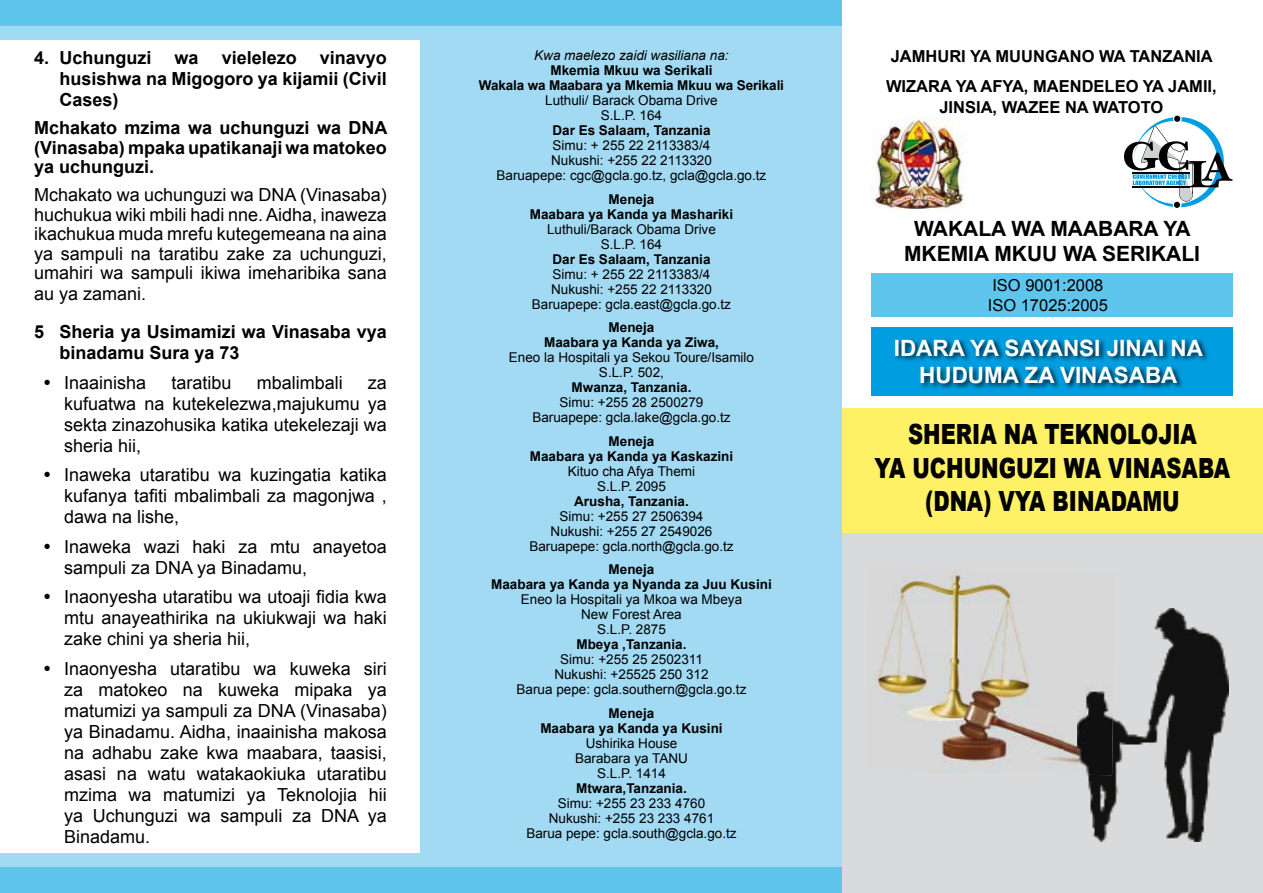
<style>
.page{position:relative;width:1263px;height:893px;background:#fff}
.page>*{position:absolute;margin:0;border:0;box-sizing:border-box;transform-origin:0 0}
.t1{font:900 27.75px/33.5px "Arial";color:#000;text-align:center;scale:.75 1}
.t2{font:700 22.5px/27px "Arial";color:#fff;text-align:center}
.t3{font:700 21px/25.2px "Arial";color:#000;text-align:center}
.t4{font:18px/21px "Arial";color:#000;text-align:justify}
.t5{font:700 18px/21px "Arial";color:#000;text-align:justify}
.t6{font:700 16.5px/30px "Arial";color:#000}
.t7{font:16.5px/19.8px "Arial";color:#000}
.t8{font:700 16.5px "Arial";color:#000}
.t9{font:13.5px/15px "Arial";color:#000;text-align:center}
.t10{font:700 13.5px/15px "Arial";color:#000;text-align:center}
.t11{font:italic 13.5px "Arial";color:#000}
</style>
<div class="page">
<div style="left:421px;top:0;width:421px;height:893px;background:#a2daf4"></div>
<div style="left:0;top:0;width:1263px;height:39px;background:#a2daf4"></div>
<div style="left:0;top:854px;width:1263px;height:39px;background:#a2daf4"></div>
<div style="left:0;top:0;width:1263px;height:26px;background:#5ec5ed"></div>
<div style="left:0;top:867px;width:1263px;height:26px;background:#5ec5ed"></div>
<div style="left:842px;top:0;width:421px;height:893px;background:#fff"></div>
<div style="left:842px;top:408px;width:421px;height:479px;background:#fff165"></div>
<div style="left:842px;top:534px;width:421px;height:359px;background:#d9dadb"></div>
<img style="left:867px;top:570px;width:171px;height:151px">
<img style="left:1064px;top:741px;width:13px;height:23px">
<img style="left:932px;top:721px;width:132px;height:52px">
<img style="left:1086px;top:608px;width:143px;height:234px">
<img style="left:1077px;top:608px;width:37px;height:167px">
<svg style="left:1124px;top:116px;width:108px;height:92px"></svg>
<hr style="left:1132px;top:172px;width:58px;height:1px;background:#000">
<hr style="left:1132px;top:186px;width:58px;height:1px;background:#000">
<img style="left:872px;top:118px;width:93px;height:92px">
<div style="left:872px;top:327px;width:361px;height:69px;background:#009ee0"></div>
<img style="left:895px;top:339px;width:313px;height:50px">
<div style="left:872px;top:273px;width:361px;height:44px;background:#5ec5ed"></div>
<p class="t5" style="left:34px;top:48px;width:119px">4. Uchunguzi</p>
<p class="t5" style="left:175px;top:48px;width:26px">wa</p>
<p class="t5" style="left:222px;top:48px;width:77px">vielelezo</p>
<p class="t5" style="left:60px;top:48px;width:329px;text-indent:260px">vinavyo husishwa na Migogoro ya kijamii (Civil Cases)</p>
<p class="t5" style="left:34px;top:119px;width:355px;line-height:19.5px">Mchakato mzima wa uchunguzi wa DNA (Vinasaba) mpaka upatikanaji wa matokeo ya uchunguzi.</p>
<p class="t4" style="left:34px;top:185px;width:354px;line-height:19.8px">Mchakato wa uchunguzi wa DNA (Vinasaba) huchukua wiki mbili hadi nne. Aidha, inaweza ikachukua muda mrefu kutegemeana na aina ya sampuli na taratibu zake za uchunguzi, umahiri wa sampuli ikiwa imeharibika sana au ya zamani.</p>
<p class="t5" style="left:60px;top:322px;width:329px;text-indent:-26px">5 Sheria ya Usimamizi wa Vinasaba vya binadamu Sura ya 73</p>
<p class="t4" style="left:43px;top:372px;width:105px">• Inaainisha</p>
<p class="t4" style="left:171px;top:372px;width:62px">taratibu</p>
<p class="t4" style="left:257px;top:372px;width:88px">mbalimbali</p>
<p class="t4" style="left:64px;top:372px;width:324px;text-indent:304px">za kufuatwa na kutekelezwa,majukumu ya sekta zinazohusika katika utekelezaji wa sheria hii,</p>
<p class="t4" style="left:64px;top:465px;width:324px;text-indent:-21px">• Inaweka utaratibu wa kuzingatia katika kufanya tafiti mbalimbali za magonjwa , dawa na lishe,</p>
<p class="t4" style="left:64px;top:536px;width:324px;text-indent:-21px">• Inaweka wazi haki za mtu anayetoa sampuli za DNA ya Binadamu,</p>
<p class="t4" style="left:64px;top:587px;width:324px;text-indent:-21px">• Inaonyesha utaratibu wa utoaji fidia kwa mtu anayeathirika na ukiukwaji wa haki zake chini ya sheria hii,</p>
<p class="t4" style="left:64px;top:658px;width:324px;text-indent:-21px">• Inaonyesha utaratibu wa kuweka siri za matokeo na kuweka mipaka ya matumizi ya sampuli za DNA (Vinasaba) ya Binadamu. Aidha, inaainisha makosa na adhabu zake kwa maabara, taasisi, asasi na watu watakaokiuka utaratibu mzima wa matumizi ya Teknolojia hii ya Uchunguzi wa sampuli za DNA ya Binadamu.</p>
<p class="t11" style="left:534px;top:47px;width:196px">Kwa maelezo zaidi wasiliana na:</p>
<p class="t10" style="left:479px;top:63px;width:307px">Mkemia Mkuu wa Serikali<br>Wakala wa Maabara ya Mkemia Mkuu wa Serikali</p>
<p class="t9" style="left:545px;top:93px;width:174px">Luthuli/ Barack Obama Drive<br>S.L.P. 164</p>
<p class="t10" style="left:552px;top:123px;width:160px">Dar Es Salaam, Tanzania</p>
<p class="t9" style="left:497px;top:138px;width:271px">Simu: + 255 22 2113383/4<br>Nukushi: +255 22 2113320<br>Baruapepe: cgc@gcla.go.tz, gcla@gcla.go.tz</p>
<p class="t10" style="left:530px;top:192px;width:205px">Meneja<br>Maabara ya Kanda ya Mashariki</p>
<p class="t9" style="left:547px;top:222px;width:170px">Luthuli/Barack Obama Drive<br>S.L.P. 164</p>
<p class="t10" style="left:552px;top:252px;width:160px">Dar Es Salaam, Tanzania</p>
<p class="t9" style="left:532px;top:267px;width:201px">Simu: + 255 22 2113383/4<br>Nukushi: +255 22 2113320<br>Baruapepe: gcla.east@gcla.go.tz</p>
<p class="t10" style="left:544px;top:320px;width:176px">Meneja<br>Maabara ya Kanda ya Ziwa,</p>
<p class="t9" style="left:509px;top:350px;width:247px">Eneo la Hospitali ya Sekou Toure/Isamilo<br>S.L.P. 502,</p>
<p class="t10" style="left:572px;top:380px;width:121px">Mwanza, Tanzania.</p>
<p class="t9" style="left:532px;top:395px;width:200px">Simu: +255 28 2500279<br>Baruapepe: gcla.lake@gcla.go.tz</p>
<p class="t10" style="left:530px;top:434px;width:205px">Meneja<br>Maabara ya Kanda ya Kaskazini</p>
<p class="t9" style="left:568px;top:464px;width:129px">Kituo cha Afya Themi<br>S.L.P. 2095</p>
<p class="t10" style="left:574px;top:494px;width:116px">Arusha, Tanzania.</p>
<p class="t9" style="left:529px;top:509px;width:206px">Simu: +255 27 2506394<br>Nukushi: +255 27 2549026<br>Baruapepe: gcla.north@gcla.go.tz</p>
<p class="t10" style="left:491px;top:562px;width:282px">Meneja<br>Maabara ya Kanda ya Nyanda za Juu Kusini</p>
<p class="t9" style="left:521px;top:592px;width:223px">Eneo la Hospitali ya Mkoa wa Mbeya<br>New Forest Area<br>S.L.P. 2875</p>
<p class="t10" style="left:576px;top:637px;width:112px">Mbeya ,Tanzania.</p>
<p class="t9" style="left:517px;top:652px;width:231px">Simu: +255 25 2502311<br>Nukushi: +25525 250 312<br>Barua pepe: gcla.southern@gcla.go.tz</p>
<p class="t10" style="left:540px;top:706px;width:184px">Meneja<br>Maabara ya Kanda ya Kusini</p>
<p class="t9" style="left:575px;top:736px;width:114px">Ushirika House<br>Barabara ya TANU<br>S.L.P. 1414</p>
<p class="t10" style="left:576px;top:781px;width:112px">Mtwara,Tanzania.</p>
<p class="t9" style="left:526px;top:796px;width:212px">Simu: +255 23 233 4760<br>Nukushi: +255 23 233 4761<br>Barua pepe: gcla.south@gcla.go.tz</p>
<p class="t6" style="left:886px;top:42px;width:332px">JAMHURI YA MUUNGANO WA TANZANIA<br>WIZARA YA AFYA, MAENDELEO YA JAMII,</p>
<p class="t8" style="left:939px;top:97px;width:225px">JINSIA, WAZEE NA WATOTO</p>
<p class="t3" style="left:904px;top:217px;width:297px">WAKALA WA MAABARA YA<br>MKEMIA MKUU WA SERIKALI</p>
<p class="t7" style="left:988px;top:275px;width:122px">ISO 9001:2008<br>ISO 17025:2005</p>
<p class="t2" style="left:894px;top:335px;width:311px">IDARA YA SAYANSI JINAI NA<br>HUDUMA ZA VINASABA</p>
<h1 class="t1" style="left:875px;top:417px;width:476px">SHERIA NA TEKNOLOJIA<br>YA UCHUNGUZI WA VINASABA (DNA) VYA BINADAMU</h1>
</div>
